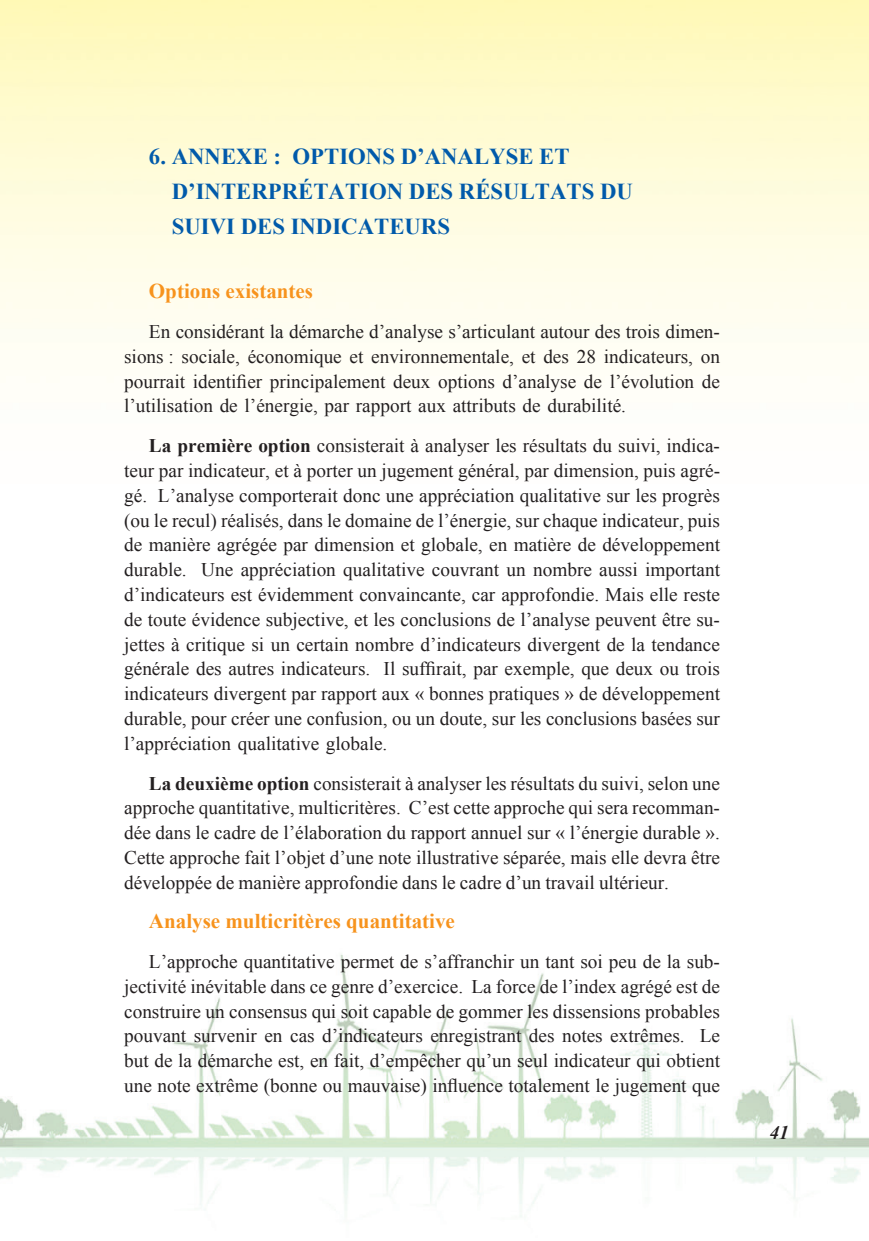
<style>
.page{position:relative;width:869px;height:1241px;background:#fff}
.page>*{position:absolute;margin:0;border:0;box-sizing:border-box;transform-origin:0 0}
.t1{font:700 22.75px/34.6px "Times New Roman";color:#015aaa}
.t2{font:700 21px "Times New Roman";color:#f7931d}
.t3{font:19.25px/24.8px "Times New Roman";color:#231f20;text-align:justify}
.t4{font:italic 700 19.25px "Times New Roman";color:#231f20}
.s1{font-weight:700}
</style>
<div class="page">
<img style="left:0;top:0;width:868px;height:1217px">
<p class="t1" style="left:172px;top:139px;width:462px;text-indent:-23px">6. ANNEXE : OPTIONS D’ANALYSE ET<br>D’INTERPRÉTATION DES RÉSULTATS DU<br>SUIVI DES INDICATEURS</p>
<p class="t2" style="left:149px;top:277px;width:165px">Options existantes</p>
<p class="t3" style="left:124px;top:319px;width:597px;text-indent:25px">En considérant la démarche d’analyse s’articulant autour des trois dimen&shy;sions : sociale, économique et environnementale, et des 28 indicateurs, on pourrait identifier principalement deux options d’analyse de l’évolution de l’utilisation de l’énergie, par rapport aux attributs de durabilité.</p>
<p class="t3" style="left:124px;top:433px;width:597px;text-indent:25px"><span class="s1">La première option</span> consisterait à analyser les résultats du suivi, indica&shy;teur par indicateur, et à porter un jugement général, par dimension, puis agré&shy;gé. L’analyse comporterait donc une appréciation qualitative sur les progrès (ou le recul) réalisés, dans le domaine de l’énergie, sur chaque indicateur, puis de manière agrégée par dimension et globale, en matière de développement durable. Une appréciation qualitative couvrant un nombre aussi important d’indicateurs est évidemment convaincante, car approfondie. Mais elle reste de toute évidence subjective, et les conclusions de l’analyse peuvent être su&shy;jettes à critique si un certain nombre d’indicateurs divergent de la tendance générale des autres indicateurs. Il suffirait, par exemple, que deux ou trois indicateurs divergent par rapport aux « bonnes pratiques » de développement durable, pour créer une confusion, ou un doute, sur les conclusions basées sur l’appréciation qualitative globale.</p>
<p class="t3" style="left:124px;top:770px;width:597px;text-indent:25px"><span class="s1">La deuxième option</span> consisterait à analyser les résultats du suivi, selon une approche quantitative, multicritères. C’est cette approche qui sera recomman&shy;dée dans le cadre de l’élaboration du rapport annuel sur « l’énergie durable ».<br>Cette approche fait l’objet d’une note illustrative séparée, mais elle devra être développée de manière approfondie dans le cadre d’un travail ultérieur.</p>
<p class="t2" style="left:149px;top:906px;width:307px">Analyse multicritères quantitative</p>
<p class="t3" style="left:124px;top:948px;width:597px;text-indent:25px">L’approche quantitative permet de s’affranchir un tant soi peu de la sub&shy;jectivité inévitable dans ce genre d’exercice. La force de l’index agrégé est de construire un consensus qui soit capable de gommer les dissensions probables pouvant survenir en cas d’indicateurs enregistrant des notes extrêmes. Le but de la démarche est, en fait, d’empêcher qu’un seul indicateur qui obtient une note extrême (bonne ou mauvaise) influence totalement le jugement que</p>
<p class="t4" style="left:769px;top:1118px;width:21px">41</p>
</div>
